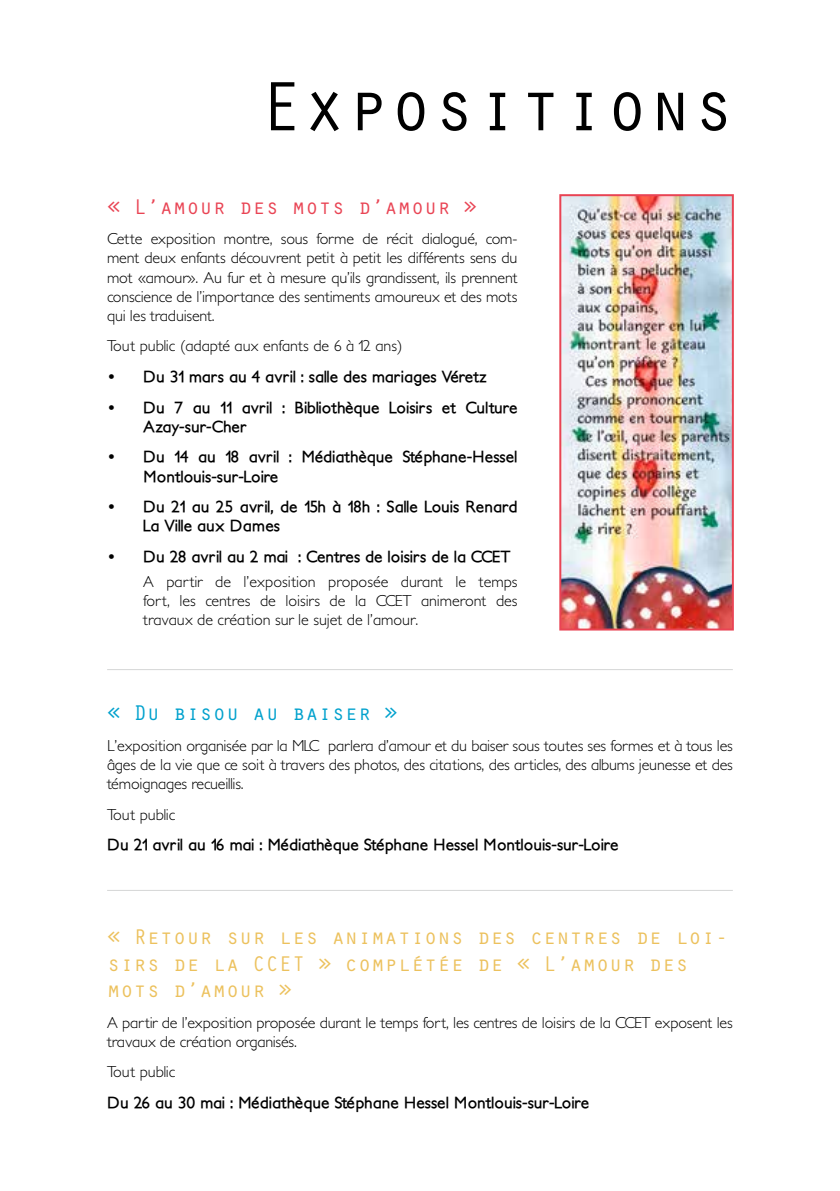
<style>
.page{position:relative;width:840px;height:1191px;background:#fff}
.page>*{position:absolute;margin:0;border:0;box-sizing:border-box;transform-origin:0 0}
.t1{font:72px "Orator Std";color:#000}
.t2{font:22px/26.4px "Orator Std";color:#ecc15d}
.t3{font:22px "Orator Std";color:#e94454}
.t4{font:22px "Orator Std";color:#00a1cd}
.t5{font:300 16px/19.2px "Petita";letter-spacing:-.01em;color:#000;text-align:justify}
.t6{font:700 16px/19.2px "Petita";color:#000}
</style>
<div class="page">
<img style="left:562px;top:197px;width:168px;height:430px">
<div style="left:559px;top:194px;width:174px;height:436px;border:2px solid #e94454"></div>
<hr style="left:107px;top:890px;width:625px;height:1px;background:#d5d6d6">
<hr style="left:107px;top:669px;width:625px;height:1px;background:#d5d6d6">
<h1 class="t1" style="left:259px;top:55px;width:477px">Expositions</h1>
<h2 class="t3" style="left:107px;top:190px;width:371px">« L’amour des mots d’amour »</h2>
<p class="t5" style="left:107px;top:229px;width:411px">Cette exposition montre, sous forme de récit dialogué, com&shy;ment deux enfants découvrent petit à petit les différents sens du mot «amour». Au fur et à mesure qu’ils grandissent, ils prennent conscience de l’importance des sentiments amoureux et des mots qui les traduisent.</p>
<p class="t5" style="left:107px;top:337px;width:297px">Tout public (adapté aux enfants de 6 à 12 ans)</p>
<p class="t6" style="left:107px;top:367px;width:380px">• Du 31 mars au 4 avril : salle des mariages Véretz</p>
<p class="t6" style="left:143px;top:398px;width:375px;text-indent:-36px">• Du 7 au 11 avril : Bibliothèque Loisirs et Culture<br>Azay-sur-Cher</p>
<p class="t6" style="left:143px;top:448px;width:375px;text-indent:-36px">• Du 14 au 18 avril : Médiathèque Stéphane-Hessel<br>Montlouis-sur-Loire</p>
<p class="t6" style="left:143px;top:497px;width:375px;text-indent:-36px">• Du 21 au 25 avril, de 15h à 18h : Salle Louis Renard<br>La Ville aux Dames</p>
<p class="t6" style="left:107px;top:547px;width:405px">• Du 28 avril au 2 mai : Centres de loisirs de la CCET</p>
<p class="t5" style="left:143px;top:572px;width:375px">A partir de l’exposition proposée durant le temps fort, les centres de loisirs de la CCET animeront des travaux de création sur le sujet de l’amour.</p>
<h2 class="t4" style="left:107px;top:697px;width:292px">« Du bisou au baiser »</h2>
<p class="t5" style="left:107px;top:736px;width:627px">L’exposition organisée par la MLC parlera d’amour et du baiser sous toutes ses formes et à tous les âges de la vie que ce soit à travers des photos, des citations, des articles, des albums jeunesse et des témoignages recueillis.</p>
<p class="t5" style="left:107px;top:805px;width:70px">Tout public</p>
<p class="t6" style="left:107px;top:836px;width:512px">Du 21 avril au 16 mai : Médiathèque Stéphane Hessel Montlouis-sur-Loire</p>
<h2 class="t2" style="left:107px;top:922px;width:622px">« Retour sur les animations des centres de loi&shy;sirs de la CCET » complétée de « L’amour des mots d’amour »</h2>
<p class="t5" style="left:107px;top:1013px;width:626px">A partir de l’exposition proposée durant le temps fort, les centres de loisirs de la CCET exposent les travaux de création organisés.</p>
<p class="t5" style="left:107px;top:1062px;width:70px">Tout public</p>
<p class="t6" style="left:107px;top:1093px;width:483px">Du 26 au 30 mai : Médiathèque Stéphane Hessel Montlouis-sur-Loire</p>
</div>
